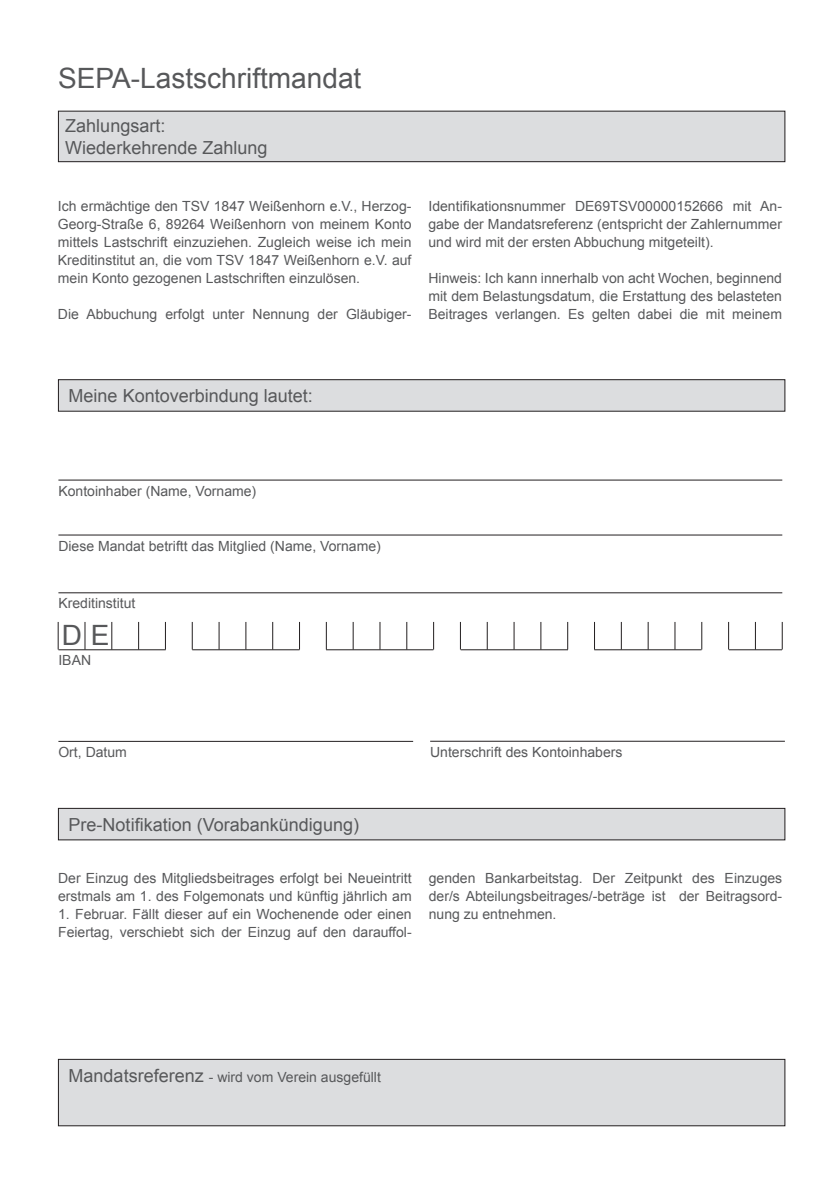
<style>
.page{position:relative;width:840px;height:1191px;background:#fff}
.page>*{position:absolute;margin:0;border:0;box-sizing:border-box;transform-origin:0 0}
.t1{font:28px "Arial";color:#57585a}
.t2{font:18px/22px "Arial";color:#57585a}
.t3{font:14px/18px "Arial";color:#57585a;text-align:justify}
.s1{font-size:18px}
</style>
<div class="page">
<div style="left:58px;top:111px;width:726px;height:51px;background:#dcdddf"></div>
<div style="left:58px;top:111px;width:726px;height:51px;border:1px solid #231f20"></div>
<div style="left:58px;top:808px;width:726px;height:32px;background:#dcdddf"></div>
<div style="left:58px;top:808px;width:726px;height:32px;border:1px solid #231f20"></div>
<div style="left:58px;top:1059px;width:726px;height:66px;background:#dcdddf"></div>
<div style="left:58px;top:1059px;width:726px;height:67px;border:1px solid #231f20"></div>
<div style="left:58px;top:380px;width:726px;height:31px;background:#dcdddf"></div>
<div style="left:58px;top:379px;width:726px;height:32px;border:1px solid #231f20"></div>
<hr style="left:58px;top:480px;width:723px;height:1px;background:#231f20">
<hr style="left:58px;top:592px;width:723px;height:1px;background:#231f20">
<hr style="left:58px;top:649px;width:108px;height:1px;background:#231f20">
<hr style="left:192px;top:649px;width:107px;height:1px;background:#231f20">
<hr style="left:326px;top:649px;width:107px;height:1px;background:#231f20">
<hr style="left:460px;top:649px;width:107px;height:1px;background:#231f20">
<hr style="left:594px;top:649px;width:107px;height:1px;background:#231f20">
<hr style="left:728px;top:649px;width:53px;height:1px;background:#231f20">
<hr style="left:58px;top:741px;width:355px;height:1px;background:#231f20">
<hr style="left:430px;top:741px;width:354px;height:1px;background:#231f20">
<svg style="left:58px;top:622px;width:1px;height:27px"></svg>
<svg style="left:85px;top:622px;width:1px;height:27px"></svg>
<svg style="left:111px;top:622px;width:1px;height:27px"></svg>
<svg style="left:138px;top:622px;width:1px;height:27px"></svg>
<svg style="left:165px;top:622px;width:1px;height:27px"></svg>
<svg style="left:192px;top:622px;width:1px;height:27px"></svg>
<svg style="left:218px;top:622px;width:1px;height:27px"></svg>
<svg style="left:245px;top:622px;width:1px;height:27px"></svg>
<svg style="left:272px;top:622px;width:1px;height:27px"></svg>
<svg style="left:299px;top:622px;width:1px;height:27px"></svg>
<svg style="left:326px;top:622px;width:1px;height:27px"></svg>
<svg style="left:352px;top:622px;width:1px;height:27px"></svg>
<svg style="left:379px;top:622px;width:1px;height:27px"></svg>
<svg style="left:406px;top:622px;width:1px;height:27px"></svg>
<svg style="left:433px;top:622px;width:1px;height:27px"></svg>
<svg style="left:460px;top:622px;width:1px;height:27px"></svg>
<svg style="left:486px;top:622px;width:1px;height:27px"></svg>
<svg style="left:513px;top:622px;width:1px;height:27px"></svg>
<svg style="left:540px;top:622px;width:1px;height:27px"></svg>
<svg style="left:567px;top:622px;width:1px;height:27px"></svg>
<svg style="left:594px;top:622px;width:1px;height:27px"></svg>
<svg style="left:620px;top:622px;width:1px;height:27px"></svg>
<svg style="left:647px;top:622px;width:1px;height:27px"></svg>
<svg style="left:674px;top:622px;width:1px;height:27px"></svg>
<svg style="left:701px;top:622px;width:1px;height:27px"></svg>
<svg style="left:754px;top:622px;width:1px;height:27px"></svg>
<svg style="left:781px;top:622px;width:1px;height:27px"></svg>
<hr style="left:58px;top:534px;width:723px;height:1px;background:#231f20">
<h1 class="t1" style="left:58px;top:60px;width:304px">SEPA-Lastschriftmandat</h1>
<p class="t2" style="left:65px;top:115px;width:204px">Zahlungsart:<br>Wiederkehrende Zahlung</p>
<p class="t3" style="left:58px;top:197px;width:355px">Ich ermächtige den TSV 1847 Weißenhorn e.V., Herzog-Georg-Straße 6, 89264 Weißenhorn von meinem Konto mittels Lastschrift einzuziehen. Zugleich weise ich mein Kreditinstitut an, die vom TSV 1847 Weißenhorn e.V. auf mein Konto gezogenen Lastschriften einzulösen.</p>
<p class="t3" style="left:58px;top:305px;width:355px">Die Abbuchung erfolgt unter Nennung der Gläubiger-</p>
<p class="t3" style="left:428px;top:197px;width:355px">Identifikationsnummer DE69TSV00000152666 mit An&shy;gabe der Mandatsreferenz (entspricht der Zahlernummer und wird mit der ersten Abbuchung mitgeteilt).</p>
<p class="t3" style="left:428px;top:269px;width:355px">Hinweis: Ich kann innerhalb von acht Wochen, beginnend mit dem Belastungsdatum, die Erstattung des belasteten Beitrages verlangen. Es gelten dabei die mit meinem</p>
<p class="t2" style="left:69px;top:385px;width:246px">Meine Kontoverbindung lautet:</p>
<p class="t3" style="left:58px;top:482px;width:199px">Kontoinhaber (Name, Vorname)</p>
<p class="t3" style="left:58px;top:537px;width:324px">Diese Mandat betriftt das Mitglied (Name, Vorname)</p>
<p class="t3" style="left:58px;top:594px;width:79px">Kreditinstitut</p>
<h1 class="t1" style="left:62px;top:617px;width:49px">D E</h1>
<p class="t3" style="left:58px;top:651px;width:34px">IBAN</p>
<p class="t3" style="left:58px;top:743px;width:70px">Ort, Datum</p>
<p class="t3" style="left:430px;top:742px;width:194px">Unterschrift des Kontoinhabers</p>
<p class="t2" style="left:69px;top:813px;width:292px">Pre-Notifikation (Vorabankündigung)</p>
<p class="t3" style="left:58px;top:869px;width:355px">Der Einzug des Mitgliedsbeitrages erfolgt bei Neueintritt erstmals am 1. des Folgemonats und künftig jährlich am</p>
<p class="t3" style="left:58px;top:905px;width:355px">1. Februar. Fällt dieser auf ein Wochenende oder einen<br>Feiertag, verschiebt sich der Einzug auf den darauffol-</p>
<p class="t3" style="left:428px;top:869px;width:355px">genden Bankarbeitstag. Der Zeitpunkt des Einzuges der/s Abteilungsbeitrages/-beträge ist der Beitragsord&shy;nung zu entnehmen.</p>
<p class="t3" style="left:69px;top:1067px;width:314px"><span class="s1">Mandatsreferenz</span> - wird vom Verein ausgefüllt</p>
</div>
